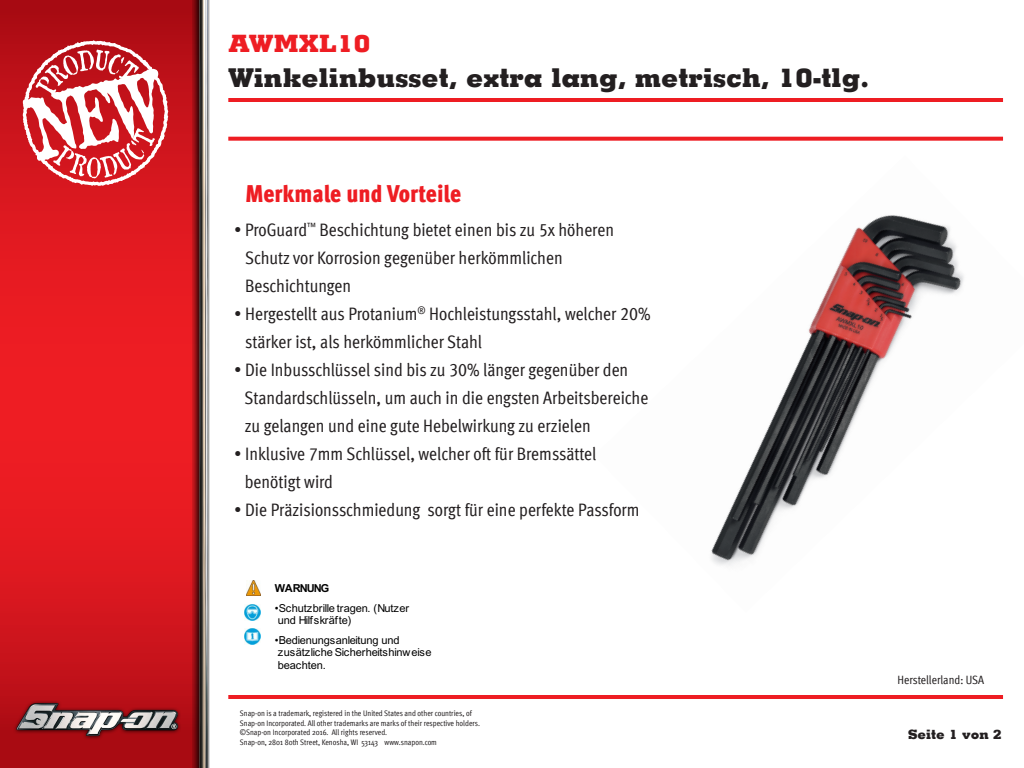
<style>
.page{position:relative;width:1024px;height:768px;background:#fff}
.page>*{position:absolute;margin:0;border:0;box-sizing:border-box;transform-origin:0 0}
.t1{font:800 26px "Memphis LT";color:#231f20}
.t2{font:24px "Meta Cond Black LF";color:#ee1d23}
.t3{font:800 24px "Memphis LT";color:#ee1d23}
.t4{font:18px/28px "Meta Cond Book LF";color:#231f20}
.t5{font:800 13px "Memphis LT";color:#231f20}
.t6{font:12px "Meta Cond Book LF";color:#231f20}
.t7{font:800 12px "Memphis LT";color:#231f20}
.t8{font:11px/12px "Arial";letter-spacing:-.01em;color:#000}
.t9{font:700 11px "Arial";letter-spacing:-.085em;color:#000}
.t10{font:8px/9.6px "Meta Cond";color:#231f20}
</style>
<div class="page">
<svg style="left:0;top:0;width:192px;height:643px;background:#de191f"></svg>
<svg style="left:21px;top:39px;width:149px;height:149px"></svg>
<img style="left:0;top:643px;width:192px;height:125px">
<svg style="left:192px;top:0;width:2px;height:768px;background:#b31218"></svg>
<img style="left:194px;top:0;width:16px;height:768px">
<hr style="left:228px;top:695px;width:775px;height:4px;background:#ee1d23">
<svg style="left:228px;top:137px;width:775px;height:4px;background:#ef2e34"></svg>
<hr style="left:228px;top:98px;width:775px;height:4px;background:#ee1d23">
<img style="left:711px;top:215px;width:253px;height:351px">
<img style="left:246px;top:581px;width:14px;height:15px">
<img style="left:244px;top:605px;width:16px;height:16px">
<img style="left:244px;top:629px;width:16px;height:16px">
<p class="t3" style="left:228px;top:28px;width:144px">AWMXL10</p>
<p class="t1" style="left:228px;top:61px;width:642px">Winkelinbusset, extra lang, metrisch, 10-tlg.</p>
<p class="t2" style="left:246px;top:180px;width:217px">Merkmale und Vorteile</p>
<p class="t4" style="left:245px;top:216px;width:371px;text-indent:-11px">• ProGuard<sup>™</sup> Beschichtung bietet einen bis zu 5x höheren<br>Schutz vor Korrosion gegenüber herkömmlichen<br>Beschichtungen</p>
<p class="t4" style="left:245px;top:300px;width:407px;text-indent:-11px">• Hergestellt aus Protanium<sup>®</sup> Hochleistungsstahl, welcher 20% stärker ist, als herkömmlicher Stahl</p>
<p class="t4" style="left:234px;top:356px;width:396px">• Die Inbusschlüssel sind bis zu 30% länger gegenüber den</p>
<p class="t4" style="left:244px;top:384px;width:405px">Standardschlüsseln, um auch in die engsten Arbeitsbereiche</p>
<p class="t4" style="left:245px;top:412px;width:348px">zu gelangen und eine gute Hebelwirkung zu erzielen</p>
<p class="t4" style="left:245px;top:440px;width:353px;text-indent:-11px">• Inklusive 7mm Schlüssel, welcher oft für Bremssättel benötigt wird</p>
<p class="t4" style="left:234px;top:496px;width:407px">• Die Präzisionsschmiedung sorgt für eine perfekte Passform</p>
<p class="t9" style="left:275px;top:582px;width:56px">WARNUNG</p>
<p class="t8" style="left:275px;top:602px;width:136px">•Schutzbrille tragen. (Nutzer und Hilfskräfte)</p>
<p class="t8" style="left:275px;top:634px;width:158px">•Bedienungsanleitung und zusätzliche Sicherheitshinweise</p>
<p class="t8" style="left:278px;top:659px;width:50px">beachten.</p>
<p class="t10" style="left:240px;top:708px;width:242px">Snap-on is a trademark, registered in the United States and other countries, of Snap-on Incorporated. All other trademarks are marks of their respective holders. ©Snap-on Incorporated 2016. All rights reserved.<br>Snap-on, 2801 80th Street, Kenosha, WI 53143 www.snapon.com</p>
<p class="t6" style="left:897px;top:673px;width:88px">Herstellerland: USA</p>
<p class="t5" style="left:908px;top:726px;width:95px">Seite 1 von 2</p>
<p class="t7" style="left:912px;top:729px;width:77px">Page 1 of 2</p>
</div>
